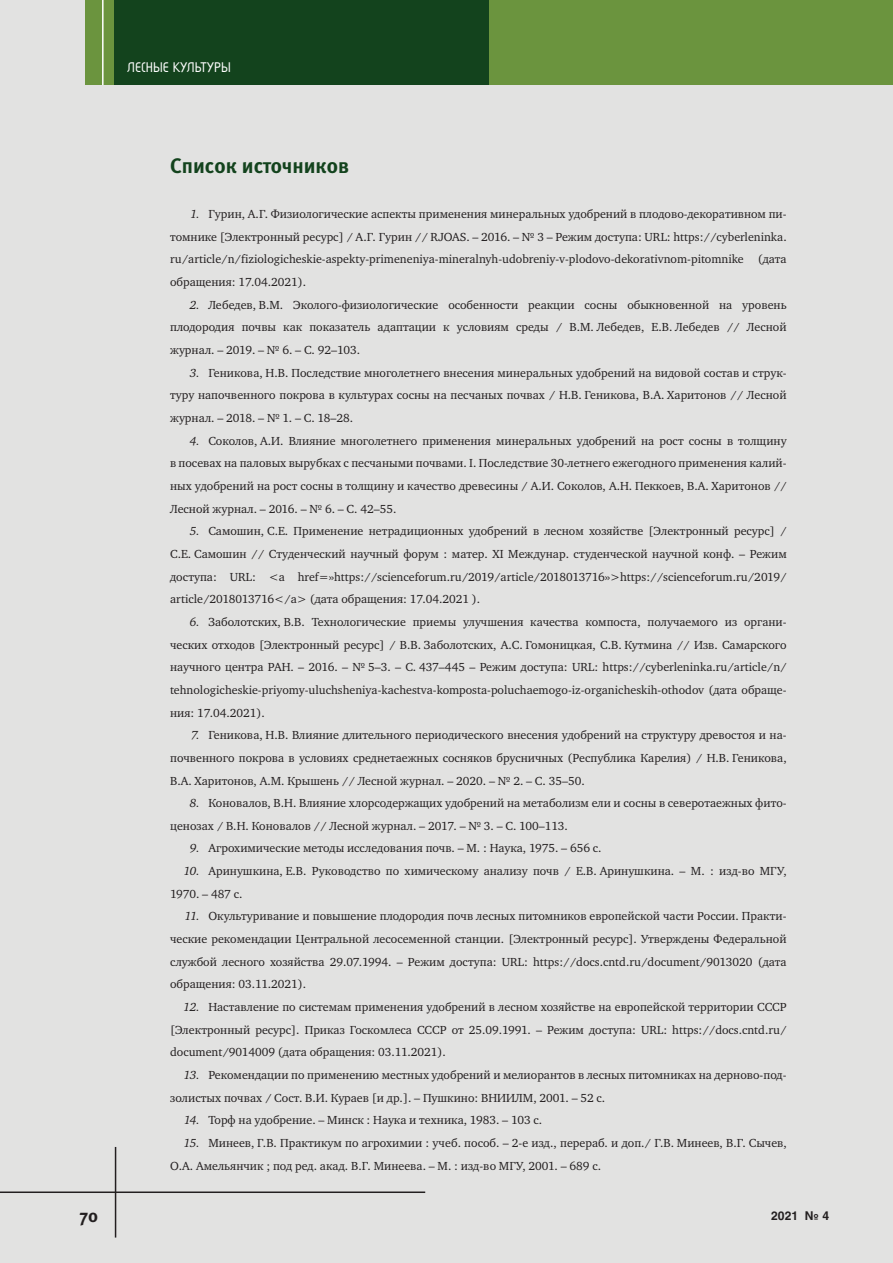
<style>
.page{position:relative;width:893px;height:1263px;background:#e2e2e1}
.page>*{position:absolute;margin:0;border:0;box-sizing:border-box;transform-origin:0 0}
.Zag_2{font:21px "Meta Bold LFC";color:#13431d}
.t1{font:18px "Meta Bold C";color:#231f20}
.t2{font:700 16.5px "Magic C";color:#fff}
.t3{font:12px/22.6px "Charter C";color:#231f20;text-align:justify}
.t4{font:700 12px "Helios C";color:#231f20}
.s1{font-style:italic}
</style>
<div class="page">
<div style="left:85px;top:0;width:808px;height:85px;background:#6b943e"></div>
<div style="left:115px;top:0;width:374px;height:85px;background:#13431d"></div>
<hr style="left:102px;top:0;width:2px;height:85px;background:#fff">
<hr style="left:0;top:1191px;width:425px;height:2px;background:#231f20">
<hr style="left:115px;top:1147px;width:1px;height:90px;background:#231f20">
<h3 class="t2" style="left:128px;top:60px;width:105px">ЛЕСНЫЕ КУЛЬТУРЫ</h3>
<p class="Zag_2" style="left:170px;top:153px;width:181px">Список источников</p>
<p class="t3" style="left:170px;top:203px;width:618px;text-indent:20px"><span class="s1">1.</span> Гурин, А.Г. Физиологические аспекты применения минеральных удобрений в плодово-декоративном пи&shy;томнике [Электронный ресурс] / А.Г. Гурин // RJOAS. – 2016. – № 3 – Режим доступа: URL: https://cyberleninka. ru/article/n/fiziologicheskie-aspekty-primeneniya-mineralnyh-udobreniy-v-plodovo-dekorativnom-pitomnike (дата обращения: 17.04.2021).</p>
<p class="t3" style="left:170px;top:293px;width:618px;text-indent:20px"><span class="s1">2.</span> Лебедев, В.М. Эколого-физиологические особенности реакции сосны обыкновенной на уровень плодородия почвы как показатель адаптации к условиям среды / В.М. Лебедев, Е.В. Лебедев // Лесной журнал. – 2019. – № 6. – С. 92–103.</p>
<p class="t3" style="left:170px;top:361px;width:618px;text-indent:20px"><span class="s1">3.</span> Геникова, Н.В. Последствие многолетнего внесения минеральных удобрений на видовой состав и струк&shy;туру напочвенного покрова в культурах сосны на песчаных почвах / Н.В. Геникова, В.А. Харитонов // Лесной журнал. – 2018. – № 1. – С. 18–28.</p>
<p class="t3" style="left:170px;top:429px;width:618px;text-indent:20px"><span class="s1">4.</span> Соколов, А.И. Влияние многолетнего применения минеральных удобрений на рост сосны в толщину в посевах на паловых вырубках с песчаными почвами. I. Последствие 30-летнего ежегодного применения калий&shy;ных удобрений на рост сосны в толщину и качество древесины / А.И. Соколов, А.Н. Пеккоев, В.А. Харитонов // Лесной журнал. – 2016. – № 6. – С. 42–55.</p>
<p class="t3" style="left:170px;top:520px;width:618px;text-indent:20px"><span class="s1">5.</span> Самошин, С.Е. Применение нетрадиционных удобрений в лесном хозяйстве [Электронный ресурс] / С.Е. Самошин // Студенческий научный форум : матер. XI Междунар. студенческой научной конф. – Режим доступа: URL: &lt;a href=»https://scienceforum.ru/2019/article/2018013716»&gt;https://scienceforum.ru/2019/ article/2018013716&lt;/a&gt; (дата обращения: 17.04.2021 ).</p>
<p class="t3" style="left:170px;top:611px;width:618px;text-indent:20px"><span class="s1">6.</span> Заболотских, В.В. Технологические приемы улучшения качества компоста, получаемого из органи&shy;ческих отходов [Электронный ресурс] / В.В. Заболотских, А.С. Гомоницкая, С.В. Кутмина // Изв. Самарского научного центра РАН. – 2016. – № 5–3. – С. 437–445 – Режим доступа: URL: https://cyberleninka.ru/article/n/ tehnologicheskie-priyomy-uluchsheniya-kachestva-komposta-poluchaemogo-iz-organicheskih-othodov (дата обраще&shy;ния: 17.04.2021).</p>
<p class="t3" style="left:170px;top:724px;width:618px;text-indent:21px"><span class="s1">7.</span> Геникова, Н.В. Влияние длительного периодического внесения удобрений на структуру древостоя и на&shy;почвенного покрова в условиях среднетаежных сосняков брусничных (Республика Карелия) / Н.В. Геникова, В.А. Харитонов, А.М. Крышень // Лесной журнал. – 2020. – № 2. – С. 35–50.</p>
<p class="t3" style="left:170px;top:792px;width:618px;text-indent:20px"><span class="s1">8.</span> Коновалов, В.Н. Влияние хлорсодержащих удобрений на метаболизм ели и сосны в северотаежных фито&shy;ценозах / В.Н. Коновалов // Лесной журнал. – 2017. – № 3. – С. 100–113.</p>
<p class="t3" style="left:190px;top:837px;width:413px"><span class="s1">9.</span> Агрохимические методы исследования почв. – М. : Наука, 1975. – 656 с.</p>
<p class="t3" style="left:170px;top:860px;width:618px;text-indent:14px"><span class="s1">10.</span> Аринушкина, Е.В. Руководство по химическому анализу почв / Е.В. Аринушкина. – М. : изд-во МГУ,<br>1970. – 487 с.</p>
<p class="t3" style="left:170px;top:905px;width:618px;text-indent:15px"><span class="s1">11.</span> Окультуривание и повышение плодородия почв лесных питомников европейской части России. Практи&shy;ческие рекомендации Центральной лесосеменной станции. [Электронный ресурс]. Утверждены Федеральной службой лесного хозяйства 29.07.1994. – Режим доступа: URL: https://docs.cntd.ru/document/9013020 (дата обращения: 03.11.2021).</p>
<p class="t3" style="left:170px;top:996px;width:618px;text-indent:14px"><span class="s1">12.</span> Наставление по системам применения удобрений в лесном хозяйстве на европейской территории СССР [Электронный ресурс]. Приказ Госкомлеса СССР от 25.09.1991. – Режим доступа: URL: https://docs.cntd.ru/ document/9014009 (дата обращения: 03.11.2021).</p>
<p class="t3" style="left:170px;top:1064px;width:618px;text-indent:14px"><span class="s1">13.</span> Рекомендации по применению местных удобрений и мелиорантов в лесных питомниках на дерново-под&shy;золистых почвах / Сост. В.И. Кураев [и др.]. – Пушкино: ВНИИЛМ, 2001. – 52 с.</p>
<p class="t3" style="left:184px;top:1109px;width:360px"><span class="s1">14.</span> Торф на удобрение. – Минск : Наука и техника, 1983. – 103 с.</p>
<p class="t3" style="left:170px;top:1132px;width:618px;text-indent:14px"><span class="s1">15.</span> Минеев, Г.В. Практикум по агрохимии : учеб. пособ. – 2-е изд., перераб. и доп./ Г.В. Минеев, В.Г. Сычев,<br>О.А. Амельянчик ; под ред. акад. В.Г. Минеева. – М. : изд-во МГУ, 2001. – 689 с.</p>
<h2 class="t1" style="left:80px;top:1205px;width:20px">70</h2>
<p class="t4" style="left:771px;top:1208px;width:59px">2021 № 4</p>
</div>
